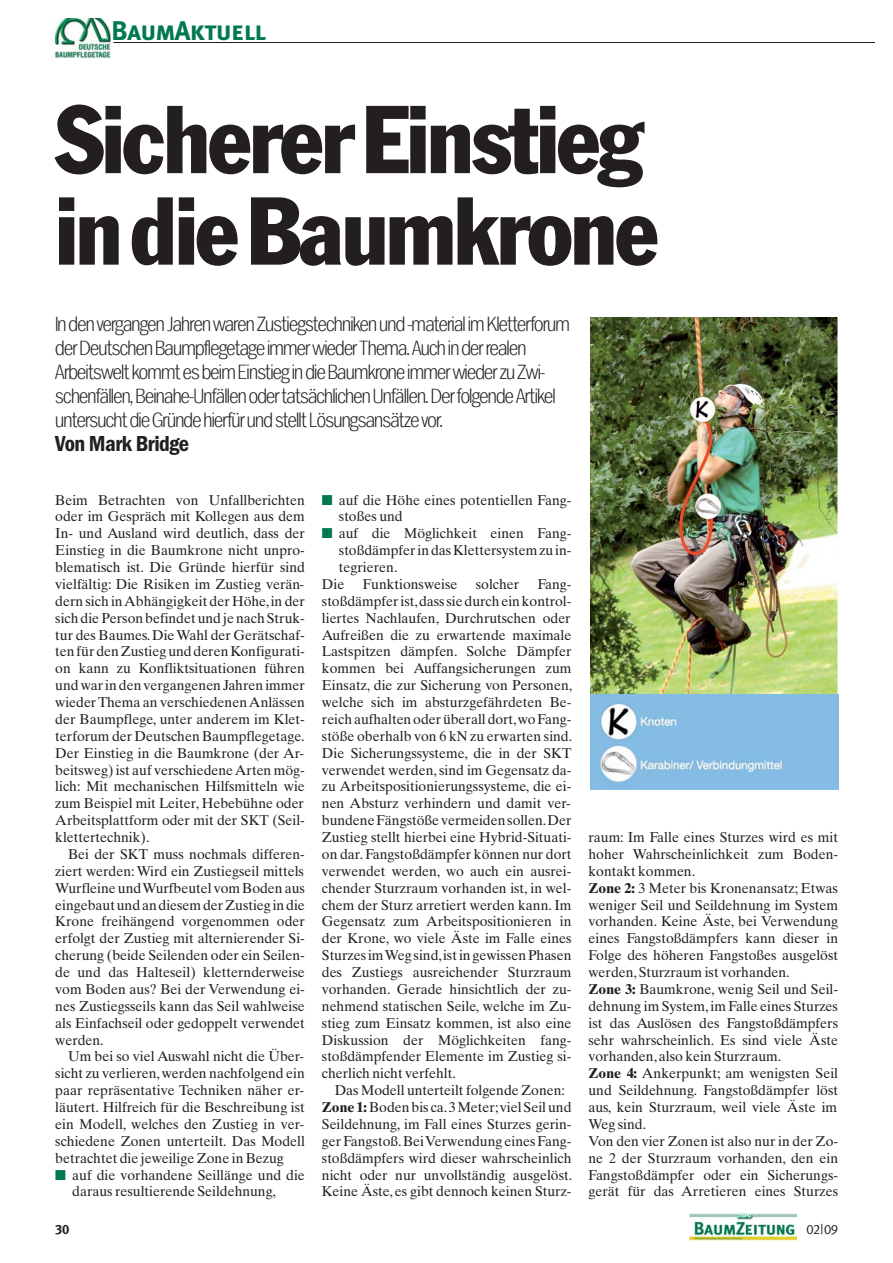
<style>
.page{position:relative;width:893px;height:1263px;background:#fff}
.page>*{position:absolute;margin:0;border:0;box-sizing:border-box;transform-origin:0 0}
.t1{font:condensed 94.5px/91.5px "Franklin Gothic";letter-spacing:-.025em;color:#231f20}
.t2{font:27px "Meta Plus Bold Caps";letter-spacing:-.025em;color:#00794e}
.t3{font:22.5px/24px "Novum Twothousand One Display";letter-spacing:-.035em;color:#231f20}
.t4{font:600 condensed 22.5px "Franklin Gothic";letter-spacing:-.025em;color:#231f20}
.t5{font:14.25px/16.8px "Times Ten";color:#231f20;text-align:justify}
.t6{font:13.5px "Meta Plus Normal Caps";color:#231f20}
.t7{font:13.5px "Meta Plus Bold Caps";color:#231f20}
.s1{color:#00794e}
.s2{font-weight:700}
</style>
<div class="page">
<img style="left:689px;top:1213px;width:107px;height:28px">
<hr style="left:113px;top:42px;width:761px;height:1px;background:#231f20">
<img style="left:52px;top:18px;width:59px;height:41px">
<img style="left:590px;top:317px;width:248px;height:377px">
<svg style="left:590px;top:694px;width:248px;height:96px;background:#8ebee1"></svg>
<h2 class="t2" style="left:111px;top:15px;width:156px">BaumAktuell</h2>
<h1 class="t1" style="left:55px;top:101px;width:605px">Sicherer Einstieg in die Baumkrone</h1>
<p class="t3" style="left:55px;top:314px;width:516px">In den vergangen Jahren waren Zustiegstechniken und -material im Kletterforum der Deutschen Baumpflegetage immer wieder Thema. Auch in der realen Arbeitswelt kommt es beim Einstieg in die Baumkrone immer wieder zu Zwi&shy;schenfällen, Beinahe-Unfällen oder tatsächlichen Unfällen. Der folgende Artikel untersucht die Gründe hierfür und stellt Lösungsansätze vor.</p>
<h3 class="t4" style="left:55px;top:436px;width:135px">Von Mark Bridge</h3>
<p class="t5" style="left:55px;top:493px;width:251px">Beim Betrachten von Unfallberichten oder im Gespräch mit Kollegen aus dem In- und Ausland wird deutlich, dass der Einstieg in die Baumkrone nicht unpro&shy;blematisch ist. Die Gründe hierfür sind vielfältig: Die Risiken im Zustieg verän&shy;dern sich in Abhängigkeit der Höhe, in der sich die Person befindet und je nach Struk&shy;tur des Baumes. Die Wahl der Gerätschaf&shy;ten für den Zustieg und deren Konfigurati&shy;on kann zu Konfliktsituationen führen und war in den vergangenen Jahren immer wieder Thema an verschiedenen Anlässen der Baumpflege, unter anderem im Klet&shy;terforum der Deutschen Baumpflegetage.<br>Der Einstieg in die Baumkrone (der Ar&shy;beitsweg) ist auf verschiedene Arten mög&shy;lich: Mit mechanischen Hilfsmitteln wie zum Beispiel mit Leiter, Hebebühne oder Arbeitsplattform oder mit der SKT (Seil&shy;klettertechnik).</p>
<p class="t5" style="left:55px;top:847px;width:251px;text-indent:13px">Bei der SKT muss nochmals differen&shy;ziert werden: Wird ein Zustiegseil mittels Wurfleine und Wurfbeutel vom Boden aus eingebaut und an diesem der Zustieg in die Krone freihängend vorgenommen oder erfolgt der Zustieg mit alternierender Si&shy;cherung (beide Seilenden oder ein Seilen&shy;de und das Halteseil) kletternderweise vom Boden aus? Bei der Verwendung ei&shy;nes Zustiegsseils kann das Seil wahlweise als Einfachseil oder gedoppelt verwendet werden.</p>
<p class="t5" style="left:55px;top:1050px;width:251px;text-indent:13px">Um bei so viel Auswahl nicht die Über&shy;sicht zu verlieren, werden nachfolgend ein paar repräsentative Techniken näher er&shy;läutert. Hilfreich für die Beschreibung ist ein Modell, welches den Zustieg in ver&shy;schiedene Zonen unterteilt. Das Modell betrachtet die jeweilige Zone in Bezug</p>
<p class="t5" style="left:72px;top:1168px;width:234px;text-indent:-17px"><span class="s1">■</span> auf die vorhandene Seillänge und die daraus resultierende Seildehnung,</p>
<p class="t5" style="left:339px;top:493px;width:234px;text-indent:-17px"><span class="s1">■</span> auf die Höhe eines potentiellen Fang&shy;stoßes und</p>
<p class="t5" style="left:322px;top:526px;width:251px"><span class="s1">■</span> auf die Möglichkeit einen Fang-</p>
<p class="t5" style="left:339px;top:543px;width:234px">stoßdämpfer in das Klettersystem zu in-</p>
<p class="t5" style="left:339px;top:560px;width:60px">tegrieren.</p>
<p class="t5" style="left:322px;top:577px;width:24px">Die</p>
<p class="t5" style="left:363px;top:577px;width:96px">Funktionsweise</p>
<p class="t5" style="left:476px;top:577px;width:45px">solcher</p>
<p class="t5" style="left:322px;top:577px;width:252px;text-indent:216px">Fang&shy;stoßdämpfer ist, dass sie durch ein kontrol&shy;liertes Nachlaufen, Durchrutschen oder Aufreißen die zu erwartende maximale Lastspitzen dämpfen. Solche Dämpfer kommen bei Auffangsicherungen zum Einsatz, die zur Sicherung von Personen, welche sich im absturzgefährdeten Be&shy;reich aufhalten oder überall dort, wo Fang&shy;stöße oberhalb von 6 kN zu erwarten sind.<br>Die Sicherungssysteme, die in der SKT verwendet werden, sind im Gegensatz da&shy;zu Arbeitspositionierungssysteme, die ei&shy;nen Absturz verhindern und damit ver&shy;bundene Fängstöße vermeiden sollen. Der Zustieg stellt hierbei eine Hybrid-Situati&shy;on dar. Fangstoßdämpfer können nur dort verwendet werden, wo auch ein ausrei&shy;chender Sturzraum vorhanden ist, in wel&shy;chem der Sturz arretiert werden kann. Im Gegensatz zum Arbeitspositionieren in der Krone, wo viele Äste im Falle eines Sturzes im Weg sind, ist in gewissen Phasen des Zustiegs ausreichender Sturzraum vorhanden. Gerade hinsichtlich der zu&shy;nehmend statischen Seile, welche im Zu&shy;stieg zum Einsatz kommen, ist also eine Diskussion der Möglichkeiten fang&shy;stoßdämpfender Elemente im Zustieg si&shy;cherlich nicht verfehlt.</p>
<p class="t5" style="left:322px;top:1083px;width:252px;text-align:center">Das Modell unterteilt folgende Zonen:<br><span class="s2">Zone 1:</span> Boden bis ca. 3 Meter; viel Seil und Seildehnung, im Fall eines Sturzes gerin&shy;ger Fangstoß. Bei Verwendung eines Fang&shy;stoßdämpfers wird dieser wahrscheinlich nicht oder nur unvollständig ausgelöst.<br>Keine Äste, es gibt dennoch keinen Sturz-</p>
<p class="t5" style="left:588px;top:830px;width:251px;text-align:left">raum: Im Falle eines Sturzes wird es mit hoher Wahrscheinlichkeit zum Boden&shy;kontakt kommen.<br><span class="s2">Zone 2:</span> 3 Meter bis Kronenansatz; Etwas weniger Seil und Seildehnung im System vorhanden. Keine Äste, bei Verwendung eines Fangstoßdämpfers kann dieser in Folge des höheren Fangstoßes ausgelöst werden, Sturzraum ist vorhanden.<br><span class="s2">Zone 3:</span> Baumkrone, wenig Seil und Seil&shy;dehnung im System, im Falle eines Sturzes ist das Auslösen des Fangstoßdämpfers sehr wahrscheinlich. Es sind viele Äste vorhanden, also kein Sturzraum.<br><span class="s2">Zone 4:</span> Ankerpunkt; am wenigsten Seil und Seildehnung. Fangstoßdämpfer löst aus, kein Sturzraum, weil viele Äste im Weg sind.<br>Von den vier Zonen ist also nur in der Zo&shy;ne 2 der Sturzraum vorhanden, den ein Fangstoßdämpfer oder ein Sicherungs&shy;gerät für das Arretieren eines Sturzes</p>
<p class="t7" style="left:55px;top:1221px;width:16px">30</p>
<p class="t6" style="left:806px;top:1221px;width:33px">02 | 09</p>
</div>
